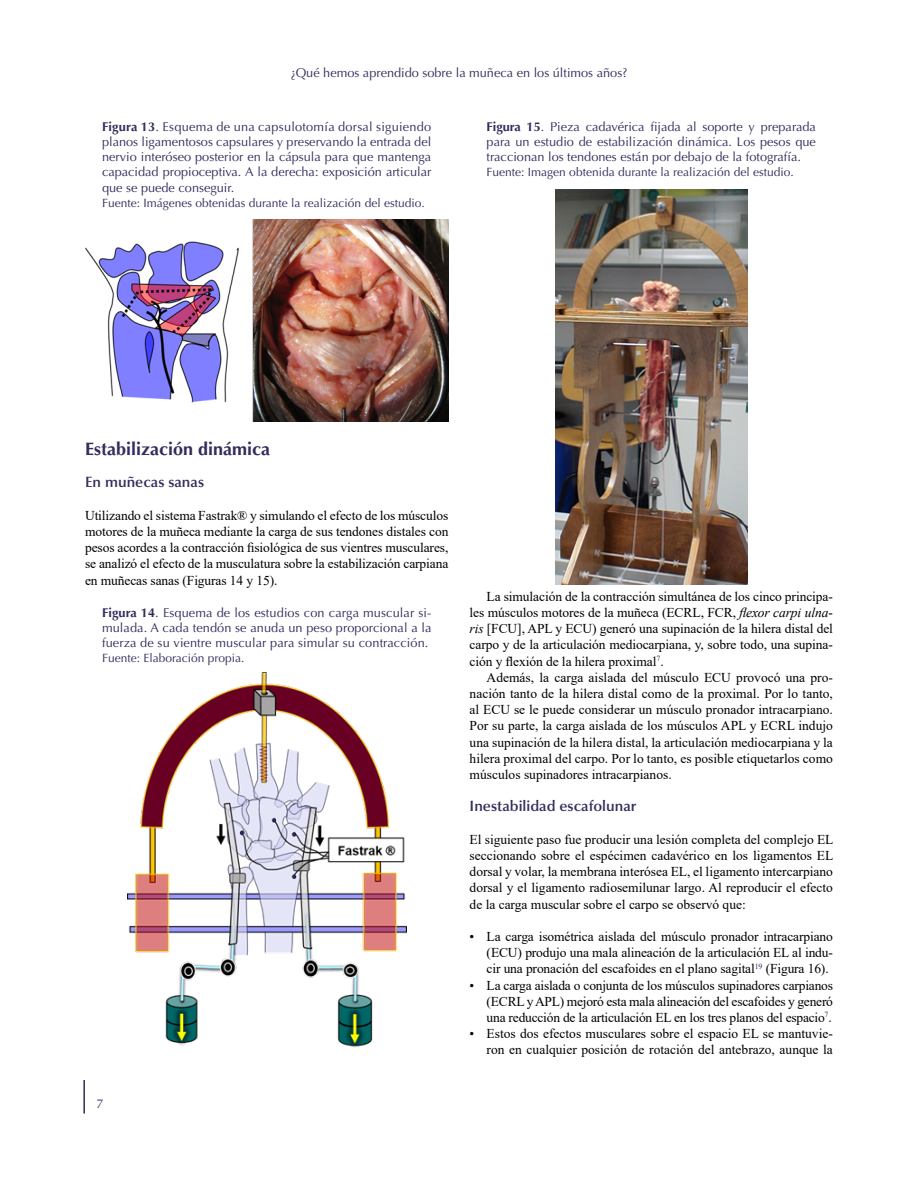
<style>
.page{position:relative;width:918px;height:1188px;background:#fff}
.page>*{position:absolute;margin:0;border:0;box-sizing:border-box;transform-origin:0 0}
.t1{font:700 18px "Optima LT Std";color:#332c5c}
.t2{font:600 15px "Optima LT Std";color:#332c5c}
.t3{font:13.5px/16.2px "Times New Roman";color:#000;text-align:justify}
.t4{font:12.75px/15.3px "Optima LT Std";color:#322c5c;text-align:justify}
.t5{font:12px "Optima LT Std";color:#322c5c}
.s1{font-weight:700}
.s2{font-style:italic}
</style>
<div class="page">
<hr style="left:83px;top:1080px;width:2px;height:34px;background:#322c5c">
<img style="left:85px;top:220px;width:363px;height:202px">
<img style="left:128px;top:672px;width:279px;height:376px">
<img style="left:556px;top:189px;width:192px;height:396px">
<p class="t4" style="left:291px;top:65px;width:338px">¿Qué hemos aprendido sobre la muñeca en los últimos años?</p>
<p class="t4" style="left:102px;top:119px;width:331px"><span class="s1">Figura 13</span>. Esquema de una capsulotomía dorsal siguiendo planos ligamentosos capsulares y preservando la entrada del nervio interóseo posterior en la cápsula para que mantenga capacidad propioceptiva. A la derecha: exposición articular que se puede conseguir.</p>
<p class="t5" style="left:102px;top:196px;width:324px">Fuente: Imágenes obtenidas durante la realización del estudio.</p>
<p class="t4" style="left:487px;top:119px;width:331px"><span class="s1">Figura 15</span>. Pieza cadavérica fijada al soporte y preparada para un estudio de estabilización dinámica. Los pesos que traccionan los tendones están por debajo de la fotografía.</p>
<p class="t5" style="left:487px;top:165px;width:309px">Fuente: Imagen obtenida durante la realización del estudio.</p>
<h1 class="t1" style="left:85px;top:438px;width:187px">Estabilización dinámica</h1>
<p class="t2" style="left:85px;top:474px;width:121px">En muñecas sanas</p>
<p class="t3" style="left:85px;top:507px;width:365px">Utilizando el sistema Fastrak® y simulando el efecto de los músculos motores de la muñeca mediante la carga de sus tendones distales con pesos acordes a la contracción fisiológica de sus vientres musculares, se analizó el efecto de la musculatura sobre la estabilización carpiana en muñecas sanas (Figuras 14 y 15).</p>
<p class="t4" style="left:102px;top:605px;width:331px"><span class="s1">Figura 14</span>. Esquema de los estudios con carga muscular si&shy;mulada. A cada tendón se anuda un peso proporcional a la fuerza de su vientre muscular para simular su contracción.</p>
<p class="t5" style="left:102px;top:651px;width:144px">Fuente: Elaboración propia.</p>
<p class="t4" style="left:97px;top:1097px;width:9px">7</p>
<p class="t3" style="left:470px;top:588px;width:365px;text-indent:17px">La simulación de la contracción simultánea de los cinco principa&shy;les músculos motores de la muñeca (ECRL, FCR, <span class="s2">flexor carpi ulna&shy;ris</span> [FCU], APL y ECU) generó una supinación de la hilera distal del carpo y de la articulación mediocarpiana, y, sobre todo, una supina&shy;ción y flexión de la hilera proximal<sup>7</sup>.</p>
<p class="t3" style="left:470px;top:669px;width:365px;text-indent:17px">Además, la carga aislada del músculo ECU provocó una pro&shy;nación tanto de la hilera distal como de la proximal. Por lo tanto, al ECU se le puede considerar un músculo pronador intracarpiano.<br>Por su parte, la carga aislada de los músculos APL y ECRL indujo una supinación de la hilera distal, la articulación mediocarpiana y la hilera proximal del carpo. Por lo tanto, es posible etiquetarlos como músculos supinadores intracarpianos.</p>
<p class="t2" style="left:470px;top:798px;width:168px">Inestabilidad escafolunar</p>
<p class="t3" style="left:470px;top:831px;width:365px">El siguiente paso fue producir una lesión completa del complejo EL seccionando sobre el espécimen cadavérico en los ligamentos EL dorsal y volar, la membrana interósea EL, el ligamento intercarpiano dorsal y el ligamento radiosemilunar largo. Al reproducir el efecto de la carga muscular sobre el carpo se observó que:</p>
<p class="t3" style="left:487px;top:928px;width:348px;text-indent:-17px">• La carga isométrica aislada del músculo pronador intracarpiano (ECU) produjo una mala alineación de la articulación EL al indu&shy;cir una pronación del escafoides en el plano sagital<sup>19</sup> (Figura 16).</p>
<p class="t3" style="left:487px;top:977px;width:348px;text-indent:-17px">• La carga aislada o conjunta de los músculos supinadores carpianos (ECRL y APL) mejoró esta mala alineación del escafoides y generó una reducción de la articulación EL en los tres planos del espacio<sup>7</sup>.</p>
<p class="t3" style="left:470px;top:1025px;width:365px;text-align:right">• Estos dos efectos musculares sobre el espacio EL se mantuvie&shy;ron en cualquier posición de rotación del antebrazo, aunque la</p>
</div>
